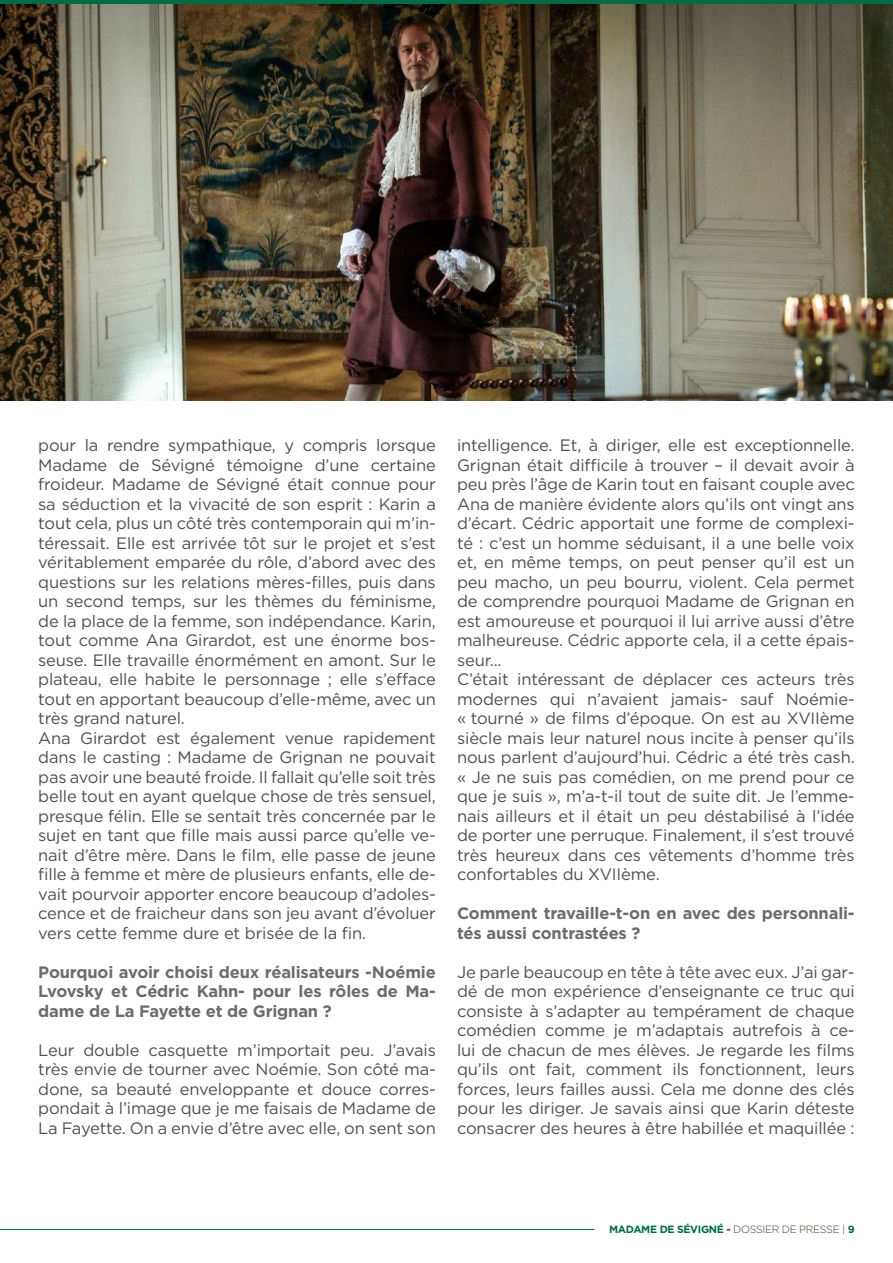
<style>
.page{position:relative;width:893px;height:1263px;background:#fff}
.page>*{position:absolute;margin:0;border:0;box-sizing:border-box;transform-origin:0 0}
.t1{font:16.5px/19.5px "Gotham";letter-spacing:-.01em;color:#4f4f4f}
.t2{font:700 16.5px/19.5px "Gotham";letter-spacing:-.01em;color:#6b6c6c;text-align:justify}
.t3{font:700 10.5px "Gotham";letter-spacing:-.03em;color:#006b47}
.s1{color:#453b31}
.s2{font-weight:300;color:#453b31}
</style>
<div class="page">
<hr style="left:0;top:1229px;width:594px;height:1px;background:#006b47">
<div style="left:0;top:0;width:893px;height:5px;background:#006b47"></div>
<img style="left:0;top:5px;width:893px;height:395px">
<p class="t1" style="left:38px;top:435px;width:399px">pour la rendre sympathique, y compris lorsque Madame de Sévigné témoigne d’une certaine froideur. Madame de Sévigné était connue pour sa séduction et la vivacité de son esprit : Karin a tout cela, plus un côté très contemporain qui m’in&shy;téressait. Elle est arrivée tôt sur le projet et s’est véritablement emparée du rôle, d’abord avec des questions sur les relations mères-filles, puis dans un second temps, sur les thèmes du féminisme, de la place de la femme, son indépendance. Karin, tout comme Ana Girardot, est une énorme bos&shy;seuse. Elle travaille énormément en amont. Sur le plateau, elle habite le personnage ; elle s’efface tout en apportant beaucoup d’elle-même, avec un très grand naturel.<br>Ana Girardot est également venue rapidement dans le casting : Madame de Grignan ne pouvait pas avoir une beauté froide. Il fallait qu’elle soit très belle tout en ayant quelque chose de très sensuel, presque félin. Elle se sentait très concernée par le sujet en tant que fille mais aussi parce qu’elle ve&shy;nait d’être mère. Dans le film, elle passe de jeune fille à femme et mère de plusieurs enfants, elle de&shy;vait pourvoir apporter encore beaucoup d’adoles&shy;cence et de fraicheur dans son jeu avant d’évoluer vers cette femme dure et brisée de la fin.</p>
<p class="t2" style="left:38px;top:962px;width:399px">Pourquoi avoir choisi deux réalisateurs -Noémie Lvovsky et Cédric Kahn- pour les rôles de Ma&shy;dame de La Fayette et de Grignan ?</p>
<p class="t1" style="left:38px;top:1040px;width:399px;text-align:justify">Leur double casquette m’importait peu. J’avais très envie de tourner avec Noémie. Son côté ma&shy;done, sa beauté enveloppante et douce corres&shy;pondait à l’image que je me faisais de Madame de La Fayette. On a envie d’être avec elle, on sent son</p>
<p class="t1" style="left:457px;top:435px;width:399px">intelligence. Et, à diriger, elle est exceptionnelle.<br>Grignan était difficile à trouver – il devait avoir à peu près l’âge de Karin tout en faisant couple avec Ana de manière évidente alors qu’ils ont vingt ans d’écart. Cédric apportait une forme de complexi&shy;té : c’est un homme séduisant, il a une belle voix et, en même temps, on peut penser qu’il est un peu macho, un peu bourru, violent. Cela permet de comprendre pourquoi Madame de Grignan en est amoureuse et pourquoi il lui arrive aussi d’être malheureuse. Cédric apporte cela, il a cette épais&shy;seur...<br>C’était intéressant de déplacer ces acteurs très modernes qui n’avaient jamais- sauf Noémie-« tourné » de films d’époque. On est au XVIIème siècle mais leur naturel nous incite à penser qu’ils nous parlent d’aujourd’hui. Cédric a été très cash. « Je ne suis pas comédien, on me prend pour ce que je suis », m’a-t-il tout de suite dit. Je l’emme&shy;nais ailleurs et il était un peu déstabilisé à l’idée de porter une perruque. Finalement, il s’est trouvé très heureux dans ces vêtements d’homme très confortables du XVIIème.</p>
<p class="t2" style="left:457px;top:903px;width:399px">Comment travaille-t-on en avec des personnali&shy;tés aussi contrastées ?</p>
<p class="t1" style="left:457px;top:962px;width:399px;text-align:justify">Je parle beaucoup en tête à tête avec eux. J’ai gar&shy;dé de mon expérience d’enseignante ce truc qui consiste à s’adapter au tempérament de chaque comédien comme je m’adaptais autrefois à ce&shy;lui de chacun de mes élèves. Je regarde les films qu’ils ont fait, comment ils fonctionnent, leurs forces, leurs failles aussi. Cela me donne des clés pour les diriger. Je savais ainsi que Karin déteste consacrer des heures à être habillée et maquillée :</p>
<p class="t3" style="left:609px;top:1222px;width:247px">MADAME DE SÉVIGNÉ <span class="s1">-</span> <span class="s2">DOSSIER DE PRESSE |</span> 9</p>
</div>
